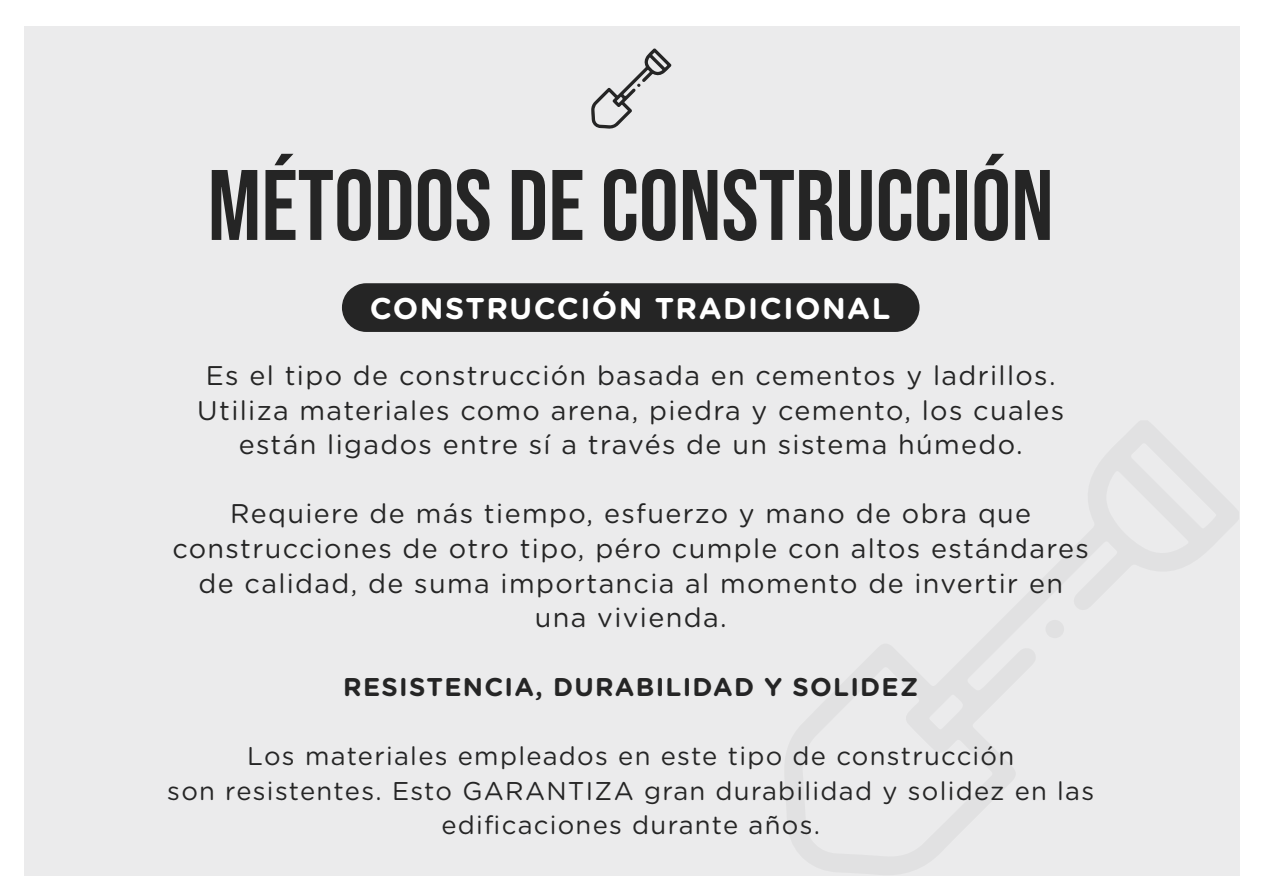
<style>
.page{position:relative;width:1263px;height:893px;background:#fff}
.page>*{position:absolute;margin:0;border:0;box-sizing:border-box;transform-origin:0 0}
.t1{font:99.9px "Bebas Neue";color:#252525}
.t2{font:700 30px "Gotham Rounded";letter-spacing:.05em;color:#fff}
.t3{font:27px/34.5px "Gotham Rounded";letter-spacing:.05em;color:#252525;text-align:center}
.t4{font:25.65px/34.5px "Gotham Rounded";letter-spacing:.05em;color:#252525;text-align:center}
.t5{font:700 25.65px "Gotham Rounded";letter-spacing:.05em;color:#252525}
</style>
<div class="page">
<div style="left:24px;top:26px;width:1215px;height:849px;background:#ebebec"></div>
<div style="left:342px;top:283px;width:577px;height:49px;background:#252525;border-radius:24px"></div>
<svg style="left:591px;top:49px;width:80px;height:80px"></svg>
<div style="left:1045px;top:620px;width:19px;height:18px;background:#e1e1e2;border-radius:50%"></div>
<h1 class="t1" style="left:208px;top:149px;width:848px">MÉTODOS DE CONSTRUCCIÓN</h1>
<p class="t2" style="left:370px;top:286px;width:522px">CONSTRUCCIÓN TRADICIONAL</p>
<p class="t3" style="left:197px;top:357px;width:868px">Es el tipo de construcción basada en cementos y ladrillos.<br>Utiliza materiales como arena, piedra y cemento, los cuales están ligados entre sí a través de un sistema húmedo.</p>
<p class="t3" style="left:172px;top:495px;width:918px">Requiere de más tiempo, esfuerzo y mano de obra que construcciones de otro tipo, péro cumple con altos estándares de calidad, de suma importancia al momento de invertir en una vivienda.</p>
<p class="t5" style="left:343px;top:668px;width:577px">RESISTENCIA, DURABILIDAD Y SOLIDEZ</p>
<p class="t4" style="left:167px;top:737px;width:928px">Los materiales empleados en este tipo de construcción<br>son resistentes. Esto GARANTIZA gran durabilidad y solidez en las edificaciones durante años.</p>
</div>
